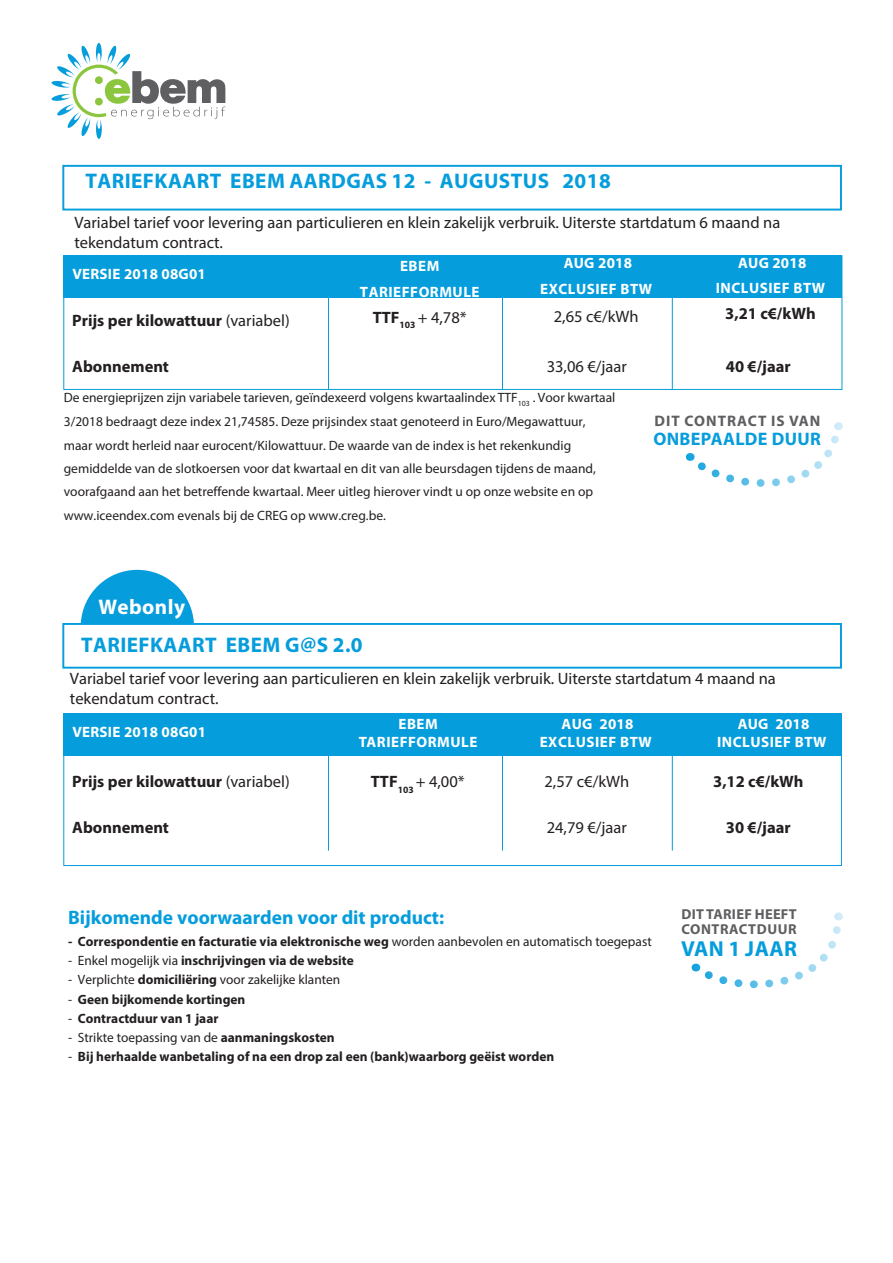
<style>
.page{position:relative;width:893px;height:1263px;background:#fff}
.page>*{position:absolute;margin:0;border:0;box-sizing:border-box;transform-origin:0 0}
.t1{font:700 21.75px "Myriad Pro";letter-spacing:.02em;color:#069ddc}
.t2{font:700 21.15px "Myriad Pro";letter-spacing:.02em;color:#069ddc}
.t3{font:700 21.15px "Myriad Pro";letter-spacing:.02em;color:#fff}
.t4{font:700 19.5px "Myriad Pro";color:#069ddc}
.t5{font:700 18.15px "Myriad Pro";letter-spacing:.02em;color:#069ddc}
.t6{font:16.5px/19px "Myriad Pro";color:#231f20}
.t7{font:700 16.5px "Myriad Pro";color:#231f20}
.t8{font:700 15.3px "Myriad Pro";letter-spacing:.065em;color:#5f5f62}
.t9{font:700 15px/17.2px "Myriad Pro";letter-spacing:.035em;color:#fff;text-align:center}
.t10{font:700 15px "Myriad Pro";letter-spacing:.015em;color:#fff}
.t11{font:700 14.4px/15px "Myriad Pro";letter-spacing:.02em;color:#5f5f62}
.t12{font:13.5px/23.5px "Myriad Pro";color:#231f20}
.t13{font:700 13.5px "Myriad Pro";color:#231f20}
.s1{font-weight:400}
.s2{font-weight:700}
</style>
<div class="page">
<svg style="left:52px;top:43px;width:173px;height:96px"></svg>
<div style="left:95px;top:76px;width:8px;height:8px;background:#8bc63e;border-radius:50%"></div>
<div style="left:95px;top:98px;width:8px;height:7px;background:#8bc63e;border-radius:50%"></div>
<svg style="left:63px;top:724px;width:779px;height:142px"></svg>
<div style="left:64px;top:255px;width:778px;height:43px;background:#069ddc"></div>
<div style="left:64px;top:713px;width:778px;height:42px;background:#069ddc"></div>
<svg style="left:62px;top:164px;width:780px;height:47px"></svg>
<hr style="left:328px;top:291px;width:1px;height:99px;background:#069ddc">
<hr style="left:328px;top:751px;width:1px;height:100px;background:#069ddc">
<hr style="left:672px;top:291px;width:1px;height:99px;background:#069ddc">
<hr style="left:672px;top:751px;width:1px;height:100px;background:#069ddc">
<hr style="left:502px;top:291px;width:1px;height:99px;background:#069ddc">
<hr style="left:502px;top:751px;width:1px;height:100px;background:#069ddc">
<svg style="left:690px;top:422px;width:153px;height:65px"></svg>
<svg style="left:695px;top:912px;width:148px;height:77px"></svg>
<svg style="left:62px;top:570px;width:780px;height:99px"></svg>
<h2 class="t2" style="left:85px;top:167px;width:527px">TARIEFKAART EBEM AARDGAS 12 - AUGUSTUS 2018</h2>
<p class="t6" style="left:74px;top:213px;width:707px">Variabel tarief voor levering aan particulieren en klein zakelijk verbruik. Uiterste startdatum 6 maand na tekendatum contract.</p>
<p class="t10" style="left:72px;top:264px;width:135px">VERSIE 2018 08G01</p>
<p class="t7" style="left:72px;top:310px;width:219px">Prijs per kilowattuur <span class="s1">(variabel)</span></p>
<p class="t7" style="left:72px;top:356px;width:98px">Abonnement</p>
<p class="t9" style="left:360px;top:253px;width:121px;line-height:25.5px">EBEM<br>TARIEFFORMULE</p>
<p class="t6" style="left:373px;top:308px;width:95px"><span class="s2">TTF</span><sub>103</sub> + 4,78*</p>
<p class="t9" style="left:540px;top:250px;width:113px;line-height:26.1px">AUG 2018<br>EXCLUSIEF BTW</p>
<p class="t6" style="left:554px;top:306px;width:86px">2,65 c€/kWh</p>
<p class="t6" style="left:547px;top:357px;width:82px">33,06 €/jaar</p>
<p class="t9" style="left:716px;top:250px;width:111px;line-height:25px">AUG 2018<br>INCLUSIEF BTW</p>
<p class="t7" style="left:725px;top:303px;width:92px">3,21 c€/kWh</p>
<p class="t7" style="left:726px;top:356px;width:66px">40 €/jaar</p>
<p class="t12" style="left:64px;top:385px;width:553px">De energieprijzen zijn variabele tarieven, geïndexeerd volgens kwartaalindex TTF<sub>103</sub> . Voor kwartaal 3/2018 bedraagt deze index 21,74585. Deze prijsindex staat genoteerd in Euro/Megawattuur, maar wordt herleid naar eurocent/Kilowattuur. De waarde van de index is het rekenkundig gemiddelde van de slotkoersen voor dat kwartaal en dit van alle beursdagen tijdens de maand, voorafgaand aan het betreffende kwartaal. Meer uitleg hierover vindt u op onze website en op www.iceendex.com evenals bij de CREG op www.creg.be.</p>
<h2 class="t3" style="left:98px;top:593px;width:88px">Webonly</h2>
<h2 class="t2" style="left:81px;top:631px;width:283px">TARIEFKAART EBEM G@S 2.0</h2>
<p class="t8" style="left:655px;top:411px;width:167px">DIT CONTRACT IS VAN</p>
<h3 class="t5" style="left:653px;top:427px;width:169px">ONBEPAALDE DUUR</h3>
<p class="t6" style="left:70px;top:669px;width:707px">Variabel tarief voor levering aan particulieren en klein zakelijk verbruik. Uiterste startdatum 4 maand na tekendatum contract.</p>
<p class="t10" style="left:72px;top:722px;width:135px">VERSIE 2018 08G01</p>
<p class="t9" style="left:540px;top:715px;width:113px">AUG 2018<br>EXCLUSIEF BTW</p>
<p class="t9" style="left:717px;top:715px;width:111px">AUG 2018<br>INCLUSIEF BTW</p>
<p class="t9" style="left:359px;top:715px;width:120px;line-height:18px">EBEM<br>TARIEFFORMULE</p>
<p class="t7" style="left:72px;top:771px;width:219px">Prijs per kilowattuur <span class="s1">(variabel)</span></p>
<p class="t6" style="left:371px;top:772px;width:95px"><span class="s2">TTF</span><sub>103</sub> + 4,00*</p>
<p class="t6" style="left:544px;top:772px;width:86px">2,57 c€/kWh</p>
<p class="t7" style="left:713px;top:771px;width:92px">3,12 c€/kWh</p>
<p class="t7" style="left:72px;top:816px;width:98px">Abonnement</p>
<p class="t6" style="left:547px;top:817px;width:82px">24,79 €/jaar</p>
<p class="t7" style="left:726px;top:816px;width:66px">30 €/jaar</p>
<h3 class="t4" style="left:68px;top:905px;width:377px">Bijkomende voorwaarden voor dit product:</h3>
<p class="t13" style="left:68px;top:932px;width:585px">- Correspondentie en facturatie via elektronische weg <span class="s1">worden aanbevolen en automatisch toegepast</span></p>
<p class="t13" style="left:68px;top:951px;width:287px"><span class="s1">- Enkel mogelijk via</span> inschrijvingen via de website</p>
<p class="t12" style="left:68px;top:967px;width:274px">- Verplichte <span class="s2">domiciliëring</span> voor zakelijke klanten</p>
<p class="t13" style="left:68px;top:990px;width:179px"><span class="s1">-</span> Geen bijkomende kortingen</p>
<p class="t13" style="left:68px;top:1009px;width:152px"><span class="s1">-</span> Contractduur van 1 jaar</p>
<p class="t12" style="left:68px;top:1025px;width:268px">- Strikte toepassing van de <span class="s2">aanmaningskosten</span></p>
<p class="t13" style="left:68px;top:1048px;width:488px"><span class="s1">-</span> Bij herhaalde wanbetaling of na een drop zal een (bank)waarborg geëist worden</p>
<p class="t11" style="left:681px;top:906px;width:117px">DIT TARIEF HEEFT<br>CONTRACTDUUR</p>
<h1 class="t1" style="left:681px;top:934px;width:117px">VAN 1 JAAR</h1>
</div>
